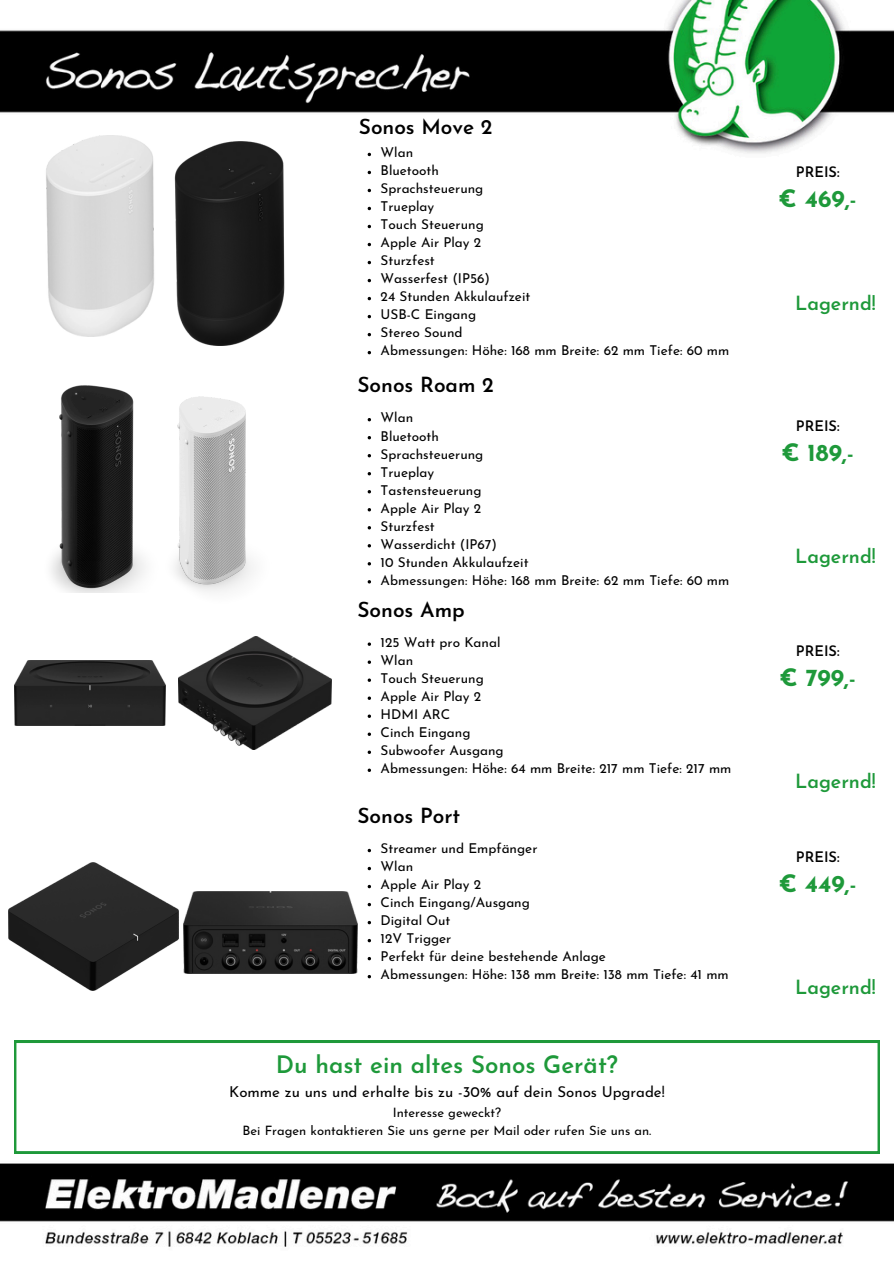
<style>
.page{position:relative;width:894px;height:1264px;background:#fff}
.page>*{position:absolute;margin:0;border:0;box-sizing:border-box;transform-origin:0 0}
.t1{font:600 24px "Josefin Sans";color:#1e993a}
.t2{font:700 24px "Josefin Sans";color:#1e993a}
.t3{font:600 20.85px "Josefin Sans";color:#000}
.t4{font:600 19.5px "Josefin Sans";color:#1e993a}
.t5{font:15px "Josefin Sans";color:#000}
.t6{font:600 14.55px "Josefin Sans";color:#000}
.t7{font:13.5px "Josefin Sans";color:#000}
.t8{font:12.9px "Josefin Sans";color:#000}
.s1{font-weight:600}
</style>
<div class="page">
<img style="left:0;top:0;width:893px;height:1247px">
<svg style="left:14px;top:1040px;width:865px;height:113px"></svg>
<img style="left:0;top:376px;width:221px;height:216px">
<img style="left:103px;top:388px;width:224px;height:224px">
<img style="left:127px;top:142px;width:204px;height:203px">
<img style="left:0;top:136px;width:200px;height:200px">
<img style="left:178px;top:636px;width:153px;height:114px">
<img style="left:15px;top:660px;width:150px;height:65px">
<img style="left:184px;top:891px;width:173px;height:82px">
<img style="left:8px;top:862px;width:170px;height:128px">
<svg style="left:367px;top:418px;width:4px;height:3px"></svg>
<svg style="left:367px;top:436px;width:4px;height:3px"></svg>
<svg style="left:367px;top:454px;width:4px;height:3px"></svg>
<svg style="left:367px;top:472px;width:4px;height:3px"></svg>
<svg style="left:367px;top:490px;width:4px;height:3px"></svg>
<svg style="left:367px;top:508px;width:4px;height:3px"></svg>
<svg style="left:367px;top:526px;width:4px;height:3px"></svg>
<svg style="left:367px;top:544px;width:4px;height:3px"></svg>
<svg style="left:367px;top:562px;width:4px;height:3px"></svg>
<svg style="left:367px;top:580px;width:4px;height:3px"></svg>
<svg style="left:367px;top:153px;width:4px;height:3px"></svg>
<svg style="left:367px;top:171px;width:4px;height:3px"></svg>
<svg style="left:367px;top:189px;width:4px;height:3px"></svg>
<svg style="left:367px;top:207px;width:4px;height:3px"></svg>
<svg style="left:367px;top:225px;width:4px;height:3px"></svg>
<svg style="left:367px;top:243px;width:4px;height:3px"></svg>
<svg style="left:367px;top:261px;width:4px;height:3px"></svg>
<svg style="left:367px;top:279px;width:4px;height:3px"></svg>
<svg style="left:367px;top:297px;width:4px;height:3px"></svg>
<svg style="left:367px;top:315px;width:4px;height:3px"></svg>
<svg style="left:367px;top:333px;width:4px;height:3px"></svg>
<svg style="left:367px;top:351px;width:4px;height:3px"></svg>
<svg style="left:367px;top:642px;width:4px;height:4px"></svg>
<svg style="left:367px;top:660px;width:4px;height:4px"></svg>
<svg style="left:367px;top:678px;width:4px;height:4px"></svg>
<svg style="left:367px;top:696px;width:4px;height:4px"></svg>
<svg style="left:367px;top:714px;width:4px;height:4px"></svg>
<svg style="left:367px;top:732px;width:4px;height:4px"></svg>
<svg style="left:367px;top:750px;width:4px;height:4px"></svg>
<svg style="left:367px;top:768px;width:4px;height:4px"></svg>
<svg style="left:367px;top:848px;width:4px;height:4px"></svg>
<svg style="left:367px;top:866px;width:4px;height:4px"></svg>
<svg style="left:367px;top:884px;width:4px;height:4px"></svg>
<svg style="left:367px;top:902px;width:4px;height:4px"></svg>
<svg style="left:367px;top:920px;width:4px;height:4px"></svg>
<svg style="left:367px;top:938px;width:4px;height:4px"></svg>
<svg style="left:367px;top:956px;width:4px;height:4px"></svg>
<svg style="left:367px;top:974px;width:4px;height:4px"></svg>
<h2 class="t3" style="left:359px;top:118px;width:135px">Sonos Move 2</h2>
<h1 class="t7" style="left:380px;top:147px;width:34px">Wlan</h1>
<p class="t7" style="left:380px;top:165px;width:60px">Bluetooth</p>
<p class="t7" style="left:380px;top:183px;width:104px">Sprachsteuerung</p>
<p class="t7" style="left:380px;top:201px;width:55px">Trueplay</p>
<p class="t7" style="left:380px;top:219px;width:105px">Touch Steuerung</p>
<p class="t7" style="left:380px;top:237px;width:102px">Apple Air Play 2</p>
<p class="t7" style="left:380px;top:255px;width:56px">Sturzfest</p>
<p class="t7" style="left:380px;top:273px;width:111px">Wasserfest (IP56)</p>
<p class="t7" style="left:380px;top:291px;width:151px">24 Stunden Akkulaufzeit</p>
<p class="t7" style="left:380px;top:309px;width:97px">USB-C Eingang</p>
<p class="t7" style="left:380px;top:327px;width:83px">Stereo Sound</p>
<h2 class="t7" style="left:380px;top:345px;width:350px">Abmessungen: Höhe: 168 mm Breite: 62 mm Tiefe: 60 mm</h2>
<p class="t3" style="left:357px;top:376px;width:138px">Sonos Roam 2</p>
<p class="t7" style="left:380px;top:412px;width:34px">Wlan</p>
<p class="t7" style="left:380px;top:430px;width:60px">Bluetooth</p>
<p class="t7" style="left:380px;top:448px;width:104px">Sprachsteuerung</p>
<p class="t7" style="left:380px;top:466px;width:55px">Trueplay</p>
<p class="t7" style="left:380px;top:484px;width:102px">Tastensteuerung</p>
<p class="t7" style="left:380px;top:502px;width:102px">Apple Air Play 2</p>
<p class="t7" style="left:380px;top:520px;width:56px">Sturzfest</p>
<p class="t7" style="left:380px;top:538px;width:118px">Wasserdicht (IP67)</p>
<p class="t7" style="left:380px;top:556px;width:149px">10 Stunden Akkulaufzeit</p>
<p class="t7" style="left:380px;top:574px;width:350px">Abmessungen: Höhe: 168 mm Breite: 62 mm Tiefe: 60 mm</p>
<h1 class="t3" style="left:357px;top:601px;width:109px">Sonos Amp</h1>
<p class="t7" style="left:380px;top:637px;width:121px">125 Watt pro Kanal</p>
<p class="t7" style="left:380px;top:655px;width:34px">Wlan</p>
<p class="t7" style="left:380px;top:673px;width:105px">Touch Steuerung</p>
<p class="t7" style="left:380px;top:691px;width:102px">Apple Air Play 2</p>
<p class="t7" style="left:380px;top:709px;width:71px">HDMI ARC</p>
<p class="t7" style="left:380px;top:727px;width:91px">Cinch Eingang</p>
<p class="t7" style="left:380px;top:745px;width:125px">Subwoofer Ausgang</p>
<p class="t7" style="left:380px;top:763px;width:352px">Abmessungen: Höhe: 64 mm Breite: 217 mm Tiefe: 217 mm</p>
<p class="t3" style="left:357px;top:807px;width:104px">Sonos Port</p>
<h1 class="t7" style="left:380px;top:843px;width:158px">Streamer und Empfänger</h1>
<h1 class="t7" style="left:380px;top:861px;width:34px">Wlan</h1>
<p class="t7" style="left:380px;top:879px;width:102px">Apple Air Play 2</p>
<p class="t7" style="left:380px;top:897px;width:151px">Cinch Eingang/Ausgang</p>
<p class="t7" style="left:380px;top:915px;width:71px">Digital Out</p>
<p class="t7" style="left:380px;top:933px;width:72px">12V Trigger</p>
<p class="t7" style="left:380px;top:951px;width:227px">Perfekt für deine bestehende Anlage</p>
<p class="t7" style="left:380px;top:969px;width:349px">Abmessungen: Höhe: 138 mm Breite: 138 mm Tiefe: 41 mm</p>
<p class="t1" style="left:276px;top:1054px;width:343px">Du hast ein altes Sonos Gerät?</p>
<p class="t5" style="left:229px;top:1085px;width:437px">Komme zu uns und erhalte bis zu -30% auf dein Sonos Upgrade!</p>
<p class="t8" style="left:392px;top:1107px;width:110px">Interesse geweckt?</p>
<h1 class="t8" style="left:242px;top:1125px;width:410px">Bei Fragen kontaktieren Sie uns gerne per Mail oder rufen Sie uns an.</h1>
<h1 class="t6" style="left:795px;top:166px;width:45px">PREIS:</h1>
<h1 class="t2" style="left:778px;top:189px;width:80px">€ 469,<span class="s1">-</span></h1>
<p class="t4" style="left:794px;top:296px;width:82px">Lagernd!</p>
<p class="t6" style="left:795px;top:420px;width:45px">PREIS:</p>
<p class="t2" style="left:781px;top:443px;width:74px">€ 189,<span class="s1">-</span></p>
<p class="t4" style="left:794px;top:548px;width:82px">Lagernd!</p>
<h1 class="t6" style="left:795px;top:644px;width:45px">PREIS:</h1>
<h1 class="t2" style="left:779px;top:667px;width:78px">€ 799,<span class="s1">-</span></h1>
<p class="t4" style="left:794px;top:773px;width:82px">Lagernd!</p>
<h2 class="t6" style="left:795px;top:851px;width:45px">PREIS:</h2>
<h2 class="t2" style="left:778px;top:874px;width:80px">€ 449,<span class="s1">-</span></h2>
<p class="t4" style="left:794px;top:979px;width:82px">Lagernd!</p>
</div>
